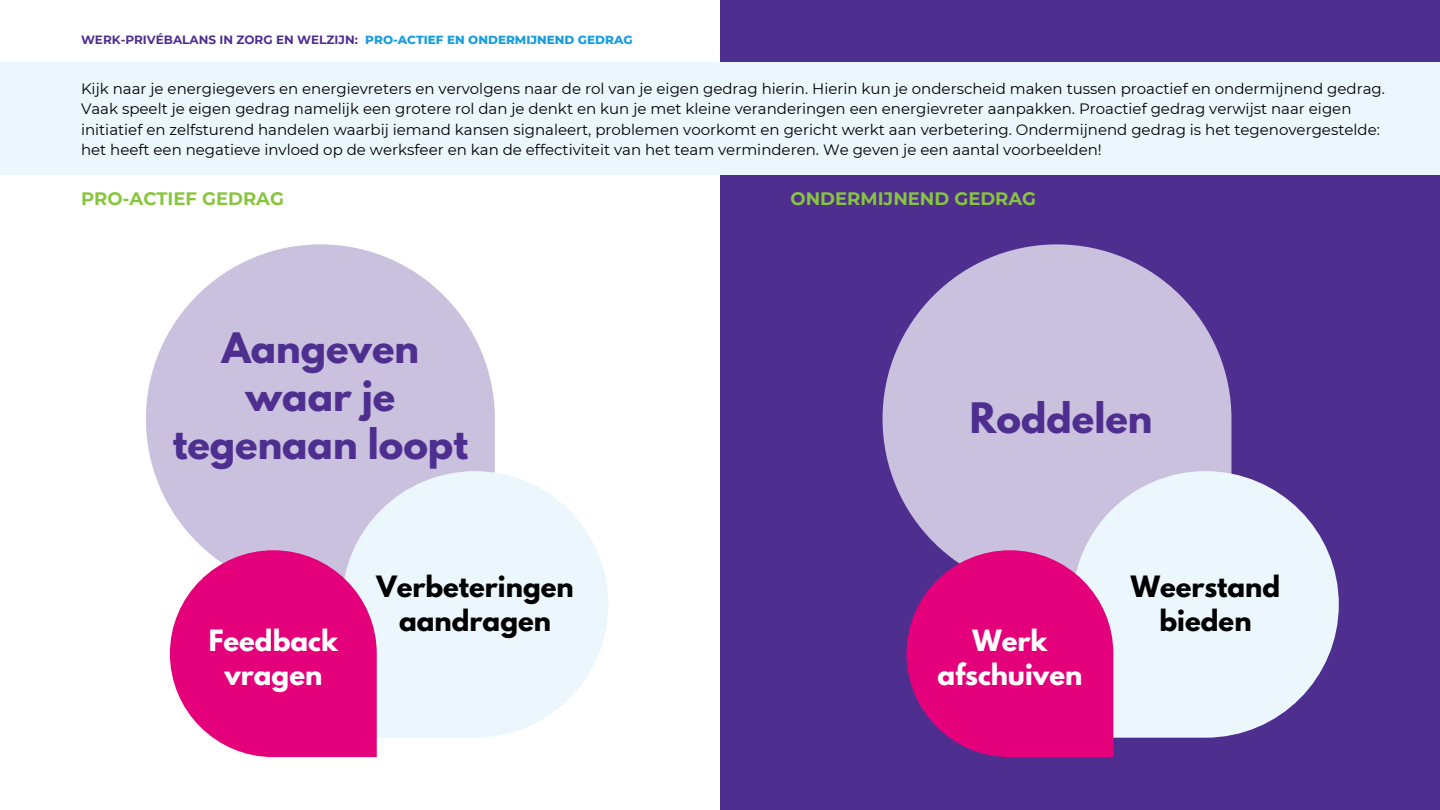
<style>
.page{position:relative;width:1440px;height:810px;background:#4e2f90}
.page>*{position:absolute;margin:0;border:0;box-sizing:border-box;transform-origin:0 0}
.t1{font:700 37.2px/48px "League Spartan";color:#4e2f90;text-align:center}
.t2{font:700 26.1px/33.9px "League Spartan";color:#000;text-align:center}
.t3{font:700 26.1px/33.9px "League Spartan";color:#fff;text-align:center}
.t4{font:700 18px "Montserrat";color:#88c53f}
.t5{font:15px/20.2px "Montserrat";color:#000}
.t6{font:700 12px "Montserrat";color:#4e2f90}
.t7{font:800 12px "Montserrat";color:#1b9edc}
</style>
<div class="page">
<div style="left:0;top:0;width:720px;height:810px;background:#fff"></div>
<div style="left:0;top:62px;width:1440px;height:113px;background:#ebf7fd"></div>
<svg style="left:146px;top:244px;width:349px;height:306px;fill:#cac1de"></svg>
<svg style="left:342px;top:471px;width:266px;height:267px;background:#ebf4fb"></svg>
<svg style="left:170px;top:550px;width:207px;height:207px;background:#e7278f"></svg>
<svg style="left:883px;top:244px;width:348px;height:306px;fill:#cac1de"></svg>
<svg style="left:1072px;top:471px;width:267px;height:267px;background:#d6dbee"></svg>
<svg style="left:907px;top:550px;width:206px;height:207px;background:#d51284"></svg>
<h3 class="t6" style="left:81px;top:32px;width:278px">WERK-PRIVÉBALANS IN ZORG EN WELZIJN:</h3>
<p class="t7" style="left:365px;top:32px;width:269px">PRO-ACTIEF EN ONDERMIJNEND GEDRAG</p>
<p class="t5" style="left:81px;top:79px;width:1305px">Kijk naar je energiegevers en energievreters en vervolgens naar de rol van je eigen gedrag hierin. Hierin kun je onderscheid maken tussen proactief en ondermijnend gedrag.<br>Vaak speelt je eigen gedrag namelijk een grotere rol dan je denkt en kun je met kleine veranderingen een energievreter aanpakken. Proactief gedrag verwijst naar eigen initiatief en zelfsturend handelen waarbij iemand kansen signaleert, problemen voorkomt en gericht werkt aan verbetering. Ondermijnend gedrag is het tegenovergestelde: het heeft een negatieve invloed op de werksfeer en kan de effectiviteit van het team verminderen. We geven je een aantal voorbeelden!</p>
<p class="t4" style="left:81px;top:187px;width:204px">PRO-ACTIEF GEDRAG</p>
<p class="t1" style="left:173px;top:328px;width:297px">Aangeven waar je tegenaan loopt</p>
<p class="t3" style="left:209px;top:627px;width:131px">Feedback vragen</p>
<p class="t2" style="left:376px;top:573px;width:199px">Verbeteringen aandragen</p>
<p class="t4" style="left:791px;top:187px;width:247px">ONDERMIJNEND GEDRAG</p>
<h4 class="t1" style="left:970px;top:398px;width:184px">Roddelen</h4>
<h3 class="t3" style="left:938px;top:627px;width:146px">Werk afschuiven</h3>
<p class="t2" style="left:1131px;top:573px;width:151px">Weerstand bieden</p>
</div>
